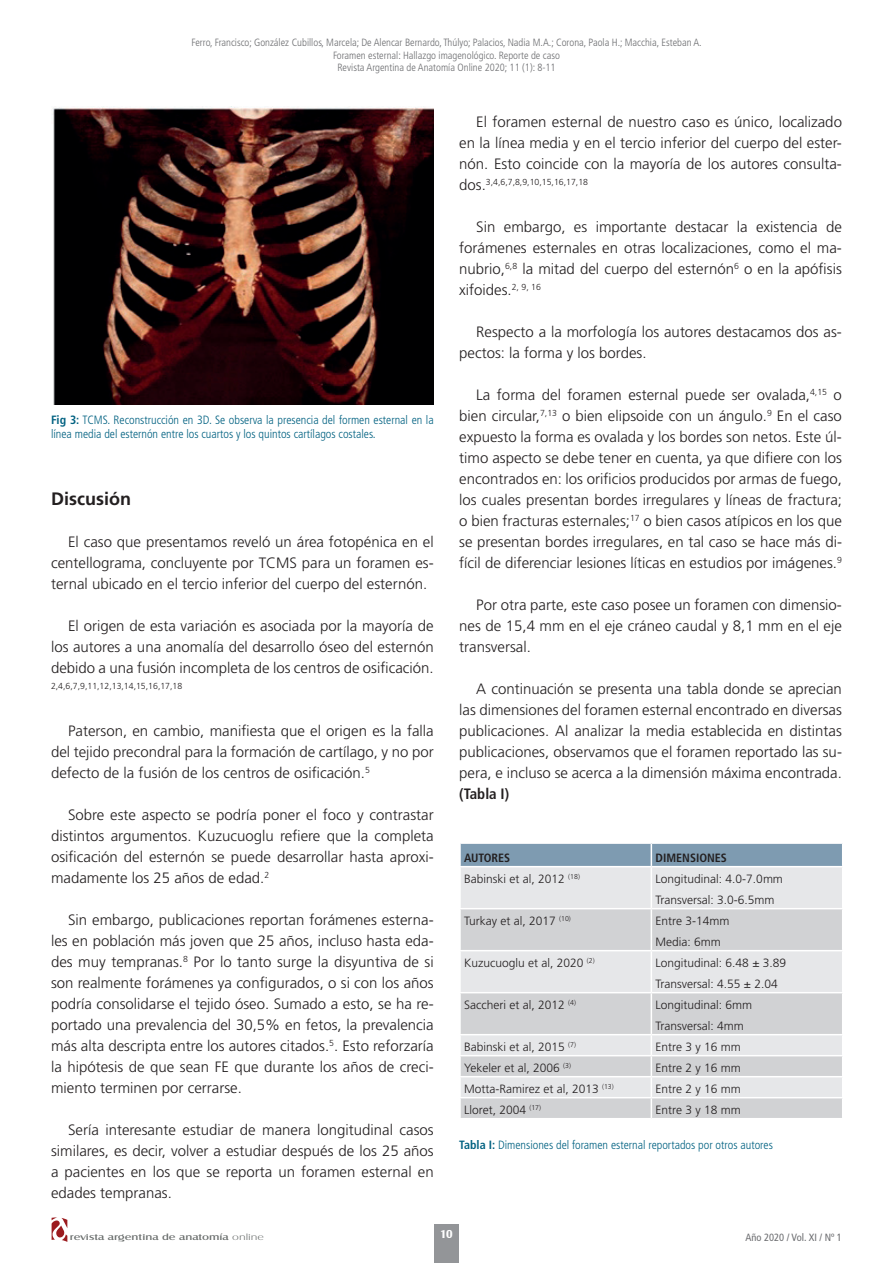
<style>
.page{position:relative;width:893px;height:1263px;background:#fff}
.page>*{position:absolute;margin:0;border:0;box-sizing:border-box;transform-origin:0 0}
.t1{font:700 18px "Frutiger LT Std";color:#231f20}
.t2{font:300 15px/21px "Frutiger LT Std";color:#231f20;text-align:justify}
.t3{font:700 condensed 15px "Frutiger LT Std";color:#231f20}
.t4{font:300 12px/21px "Frutiger LT Std";color:#231f20}
.t5{font:300 condensed 12px/14.4px "Frutiger LT Std";color:#006181}
.t6{font:700 condensed 12px "Frutiger LT Std";color:#231f20}
.t7{font:700 12px "Castle T";color:#fff}
.t8{font:300 condensed 10.5px/12.6px "Frutiger LT Std";color:#6c6d70;text-align:center}
.t9{font:condensed 10.5px "Frutiger LT Std";color:#6c6d70}
.t10{font:9px "Castle T";color:#656968;scale:1.4 1}
.t11{font:300 8.7px "Frutiger LT Std";color:#231f20}
.s1{font-weight:700}
.s2{font-size:15px}
.s3{font-family:"Castle T Ligh"}
</style>
<div class="page">
<svg style="left:52px;top:1217px;width:15px;height:25px"></svg>
<div style="left:434px;top:1224px;width:24px;height:39px;background:#939598"></div>
<div style="left:461px;top:867px;width:381px;height:41px;background:#e6e7e9"></div>
<svg style="left:461px;top:909px;width:381px;height:209px;background:#dadbdd"></svg>
<svg style="left:460px;top:843px;width:383px;height:23px;background:#849fb4"></svg>
<hr style="left:651px;top:867px;width:1px;height:41px;background:#fff">
<hr style="left:651px;top:909px;width:1px;height:41px;background:#fff">
<hr style="left:459px;top:950px;width:192px;height:1px;background:#fff">
<hr style="left:651px;top:950px;width:192px;height:1px;background:#fff">
<hr style="left:651px;top:951px;width:1px;height:41px;background:#fff">
<hr style="left:459px;top:992px;width:192px;height:1px;background:#fff">
<hr style="left:651px;top:992px;width:192px;height:1px;background:#fff">
<hr style="left:651px;top:993px;width:1px;height:41px;background:#fff">
<hr style="left:459px;top:1034px;width:192px;height:1px;background:#fff">
<hr style="left:651px;top:1034px;width:192px;height:1px;background:#fff">
<hr style="left:459px;top:1055px;width:192px;height:1px;background:#fff">
<hr style="left:651px;top:1055px;width:192px;height:1px;background:#fff">
<hr style="left:459px;top:1076px;width:192px;height:1px;background:#fff">
<hr style="left:651px;top:1076px;width:192px;height:1px;background:#fff">
<hr style="left:459px;top:1097px;width:192px;height:1px;background:#fff">
<hr style="left:651px;top:1097px;width:192px;height:1px;background:#fff">
<svg style="left:651px;top:1035px;width:1px;height:83px"></svg>
<img style="left:52px;top:106px;width:382px;height:299px">
<p class="t8" style="left:192px;top:36px;width:512px">Ferro, Francisco; González Cubillos, Marcela; De Alencar Bernardo, Thúlyo; Palacios, Nadia M.A.; Corona, Paola H.; Macchia, Esteban A.<br>Foramen esternal: Hallazgo imagenológico. Reporte de caso<br>Revista Argentina de Anatomía Online 2020; 11 (1): 8-11</p>
<p class="t5" style="left:51px;top:412px;width:384px"><span class="s1">Fig 3:</span> TCMS. Reconstrucción en 3D. Se observa la presencia del formen esternal en la línea media del esternón entre los cuartos y los quintos cartílagos costales.</p>
<p class="t1" style="left:51px;top:488px;width:81px">Discusión</p>
<p class="t2" style="left:51px;top:532px;width:384px;text-indent:17px">El caso que presentamos reveló un área fotopénica en el centellograma, concluyente por TCMS para un foramen es&shy;ternal ubicado en el tercio inferior del cuerpo del esternón.</p>
<p class="t2" style="left:51px;top:616px;width:384px;text-indent:17px">El origen de esta variación es asociada por la mayoría de los autores a una anomalía del desarrollo óseo del esternón debido a una fusión incompleta de los centros de osificación.</p>
<p class="t11" style="left:51px;top:681px;width:133px">2,4,6,7,9,11,12,13,14,15,16,17,18</p>
<p class="t2" style="left:51px;top:721px;width:384px;text-indent:17px">Paterson, en cambio, manifiesta que el origen es la falla del tejido precondral para la formación de cartílago, y no por defecto de la fusión de los centros de osificación.<sup>5</sup></p>
<p class="t2" style="left:51px;top:805px;width:384px;text-indent:17px">Sobre este aspecto se podría poner el foco y contrastar distintos argumentos. Kuzucuoglu refiere que la completa osificación del esternón se puede desarrollar hasta aproxi&shy;madamente los 25 años de edad.<sup>2</sup></p>
<p class="t2" style="left:51px;top:910px;width:384px;text-indent:17px">Sin embargo, publicaciones reportan forámenes esterna&shy;les en población más joven que 25 años, incluso hasta eda&shy;des muy tempranas.<sup>8</sup> Por lo tanto surge la disyuntiva de si son realmente forámenes ya configurados, o si con los años podría consolidarse el tejido óseo. Sumado a esto, se ha re&shy;portado una prevalencia del 30,5% en fetos, la prevalencia más alta descripta entre los autores citados.<sup>5</sup>. Esto reforzaría la hipótesis de que sean FE que durante los años de creci&shy;miento terminen por cerrarse.</p>
<p class="t2" style="left:51px;top:1120px;width:384px;text-indent:17px">Sería interesante estudiar de manera longitudinal casos similares, es decir, volver a estudiar después de los 25 años a pacientes en los que se reporta un foramen esternal en edades tempranas.</p>
<p class="t2" style="left:459px;top:112px;width:384px;text-indent:17px">El foramen esternal de nuestro caso es único, localizado en la línea media y en el tercio inferior del cuerpo del ester&shy;nón. Esto coincide con la mayoría de los autores consulta-</p>
<p class="t11" style="left:459px;top:177px;width:130px"><span class="s2">dos.</span>3,4,6,7,8,9,10,15,16,17,18</p>
<p class="t2" style="left:459px;top:217px;width:384px;text-indent:17px">Sin embargo, es importante destacar la existencia de forámenes esternales en otras localizaciones, como el ma&shy;nubrio,<sup>6,8</sup> la mitad del cuerpo del esternón<sup>6</sup> o en la apófisis xifoides.<sup>2,</sup> <sup>9,</sup> <sup>16</sup></p>
<p class="t2" style="left:459px;top:322px;width:384px;text-indent:17px">Respecto a la morfología los autores destacamos dos as&shy;pectos: la forma y los bordes.</p>
<p class="t2" style="left:459px;top:385px;width:384px;text-indent:17px">La forma del foramen esternal puede ser ovalada,<sup>4,15</sup> o bien circular,<sup>7,13</sup> o bien elipsoide con un ángulo.<sup>9</sup> En el caso expuesto la forma es ovalada y los bordes son netos. Este úl&shy;timo aspecto se debe tener en cuenta, ya que difiere con los encontrados en: los orificios producidos por armas de fuego, los cuales presentan bordes irregulares y líneas de fractura; o bien fracturas esternales;<sup>17</sup> o bien casos atípicos en los que se presentan bordes irregulares, en tal caso se hace más di&shy;fícil de diferenciar lesiones líticas en estudios por imágenes.<sup>9</sup></p>
<p class="t2" style="left:459px;top:595px;width:384px;text-indent:17px">Por otra parte, este caso posee un foramen con dimensio&shy;nes de 15,4 mm en el eje cráneo caudal y 8,1 mm en el eje transversal.</p>
<p class="t2" style="left:459px;top:679px;width:384px;text-indent:17px">A continuación se presenta una tabla donde se aprecian las dimensiones del foramen esternal encontrado en diversas publicaciones. Al analizar la media establecida en distintas publicaciones, observamos que el foramen reportado las su&shy;pera, e incluso se acerca a la dimensión máxima encontrada.</p>
<p class="t3" style="left:459px;top:785px;width:51px">(Tabla I)</p>
<p class="t6" style="left:464px;top:851px;width:48px">AUTORES</p>
<p class="t6" style="left:656px;top:851px;width:73px">DIMENSIONES</p>
<p class="t4" style="left:464px;top:869px;width:117px">Babinski et al, 2012 <sup>(18)</sup></p>
<p class="t4" style="left:656px;top:869px;width:129px">Longitudinal: 4.0-7.0mm<br>Transversal: 3.0-6.5mm</p>
<p class="t4" style="left:464px;top:911px;width:108px">Turkay et al, 2017 <sup>(10)</sup></p>
<p class="t4" style="left:656px;top:911px;width:75px">Entre 3-14mm<br>Media: 6mm</p>
<p class="t4" style="left:464px;top:953px;width:132px">Kuzucuoglu et al, 2020 <sup>(2)</sup></p>
<p class="t4" style="left:656px;top:953px;width:132px">Longitudinal: 6.48 ± 3.89<br>Transversal: 4.55 ± 2.04</p>
<p class="t4" style="left:464px;top:995px;width:113px">Saccheri et al, 2012 <sup>(4)</sup></p>
<p class="t4" style="left:656px;top:995px;width:98px">Longitudinal: 6mm<br>Transversal: 4mm</p>
<p class="t4" style="left:464px;top:1037px;width:113px">Babinski et al, 2015 <sup>(7)</sup></p>
<p class="t4" style="left:656px;top:1037px;width:87px">Entre 3 y 16 mm</p>
<p class="t4" style="left:464px;top:1058px;width:108px">Yekeler et al, 2006 <sup>(3)</sup></p>
<p class="t4" style="left:656px;top:1058px;width:87px">Entre 2 y 16 mm</p>
<p class="t4" style="left:464px;top:1079px;width:151px">Motta-Ramirez et al, 2013 <sup>(13)</sup></p>
<p class="t4" style="left:656px;top:1079px;width:87px">Entre 2 y 16 mm</p>
<p class="t4" style="left:464px;top:1100px;width:78px">Lloret, 2004 <sup>(17)</sup></p>
<p class="t4" style="left:656px;top:1100px;width:87px">Entre 3 y 18 mm</p>
<p class="t5" style="left:459px;top:1137px;width:315px"><span class="s1">Tabla I:</span> Dimensiones del foramen esternal reportados por otros autores</p>
<p class="t10" style="left:70px;top:1232px;width:140px">revista argentina de anatomía <span class="s3">online</span></p>
<p class="t7" style="left:440px;top:1227px;width:14px">10</p>
<p class="t9" style="left:745px;top:1231px;width:98px">Año 2020 / Vol. XI / Nº 1</p>
</div>
